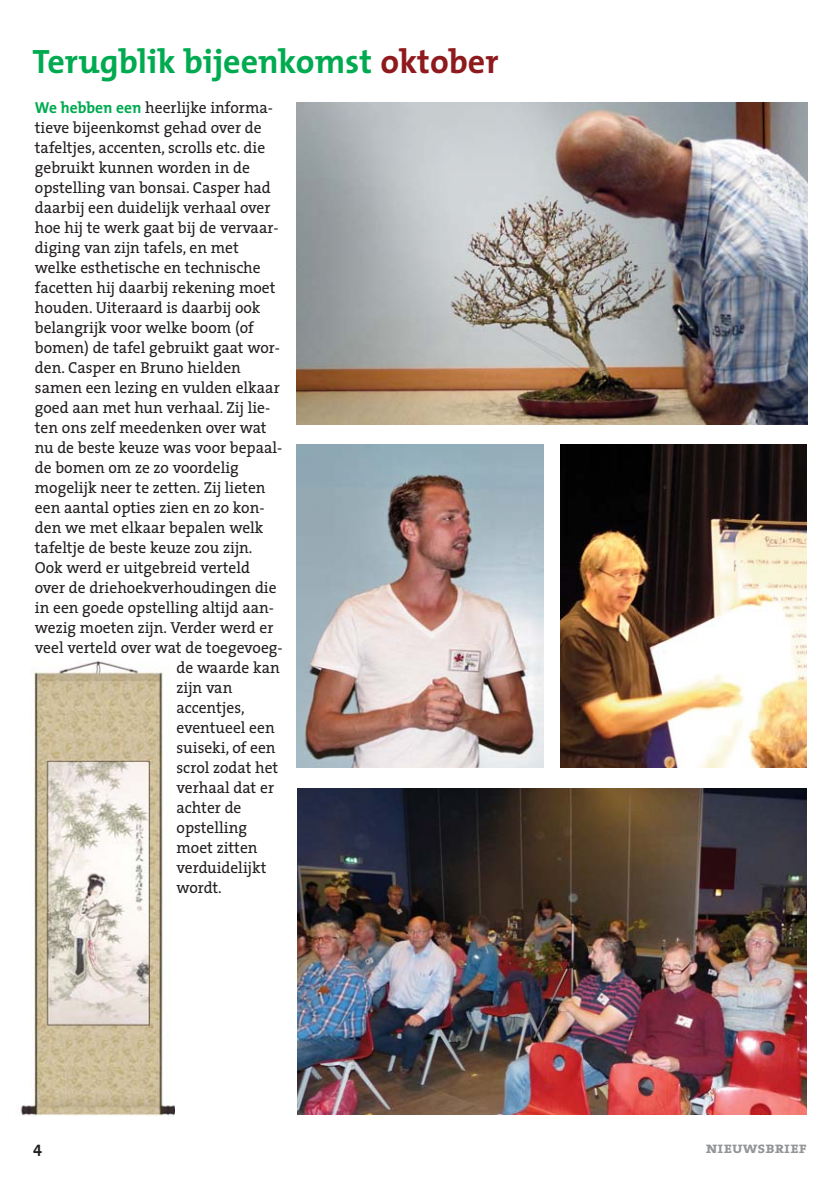
<style>
.page{position:relative;width:840px;height:1190px;background:#fff}
.page>*{position:absolute;margin:0;border:0;box-sizing:border-box;transform-origin:0 0}
.t1{font:700 34px "The Mix";color:#00aa50}
.t2{font:16px "The Serif";color:#231f20}
.t3{font:16px "The Serif Bold Caps";color:#939598}
.t4{font:700 16px "The Mix";color:#231f20}
.s1{color:#8e1a1d}
.s2{font-family:"The Mix";font-weight:700;color:#00aa50}
</style>
<div class="page">
<img style="left:297px;top:102px;width:511px;height:323px">
<img style="left:297px;top:789px;width:510px;height:326px">
<img style="left:560px;top:444px;width:247px;height:323px">
<img style="left:297px;top:444px;width:246px;height:323px">
<img style="left:20px;top:660px;width:155px;height:456px">
<h1 class="t1" style="left:33px;top:49px;width:467px">Terugblik bijeenkomst <span class="s1">oktober</span></h1>
<p class="t2" style="left:35px;top:102px;width:239px"><span class="s2">We hebben een</span> heerlijke informa-</p>
<p class="t2" style="left:35px;top:122px;width:228px">tieve bijeenkomst gehad over de</p>
<p class="t2" style="left:35px;top:142px;width:232px">tafeltjes, accenten, scrolls etc. die</p>
<p class="t2" style="left:35px;top:162px;width:217px">gebruikt kunnen worden in de</p>
<p class="t2" style="left:35px;top:182px;width:237px">opstelling van bonsai. Casper had</p>
<p class="t2" style="left:35px;top:202px;width:237px">daarbij een duidelijk verhaal over</p>
<p class="t2" style="left:35px;top:222px;width:245px">hoe hij te werk gaat bij de vervaar-</p>
<p class="t2" style="left:35px;top:242px;width:205px">diging van zijn tafels, en met</p>
<p class="t2" style="left:35px;top:262px;width:227px">welke esthetische en technische</p>
<p class="t2" style="left:35px;top:282px;width:242px">facetten hij daarbij rekening moet</p>
<p class="t2" style="left:35px;top:302px;width:227px">houden. Uiteraard is daarbij ook</p>
<p class="t2" style="left:35px;top:322px;width:220px">belangrijk voor welke boom (of</p>
<p class="t2" style="left:35px;top:342px;width:247px">bomen) de tafel gebruikt gaat wor-</p>
<p class="t2" style="left:35px;top:362px;width:208px">den. Casper en Bruno hielden</p>
<p class="t2" style="left:35px;top:382px;width:246px">samen een lezing en vulden elkaar</p>
<p class="t2" style="left:35px;top:402px;width:237px">goed aan met hun verhaal. Zij lie-</p>
<p class="t2" style="left:35px;top:422px;width:233px">ten ons zelf meedenken over wat</p>
<p class="t2" style="left:35px;top:442px;width:249px">nu de beste keuze was voor bepaal-</p>
<p class="t2" style="left:35px;top:462px;width:205px">de bomen om ze zo voordelig</p>
<p class="t2" style="left:35px;top:482px;width:232px">mogelijk neer te zetten. Zij lieten</p>
<p class="t2" style="left:35px;top:502px;width:231px">een aantal opties zien en zo kon-</p>
<p class="t2" style="left:35px;top:522px;width:230px">den we met elkaar bepalen welk</p>
<p class="t2" style="left:35px;top:542px;width:219px">tafeltje de beste keuze zou zijn.</p>
<p class="t2" style="left:35px;top:562px;width:217px">Ook werd er uitgebreid verteld</p>
<p class="t2" style="left:35px;top:582px;width:243px">over de driehoekverhoudingen die</p>
<p class="t2" style="left:35px;top:602px;width:241px">in een goede opstelling altijd aan-</p>
<p class="t2" style="left:35px;top:622px;width:240px">wezig moeten zijn. Verder werd er</p>
<p class="t2" style="left:35px;top:642px;width:249px">veel verteld over wat de toegevoeg-</p>
<p class="t2" style="left:177px;top:662px;width:105px">de waarde kan</p>
<p class="t2" style="left:177px;top:682px;width:57px">zijn van</p>
<p class="t2" style="left:177px;top:702px;width:70px">accentjes,</p>
<p class="t2" style="left:177px;top:722px;width:100px">eventueel een</p>
<p class="t2" style="left:177px;top:742px;width:101px">suiseki, of een</p>
<p class="t2" style="left:177px;top:762px;width:103px">scrol zodat het</p>
<p class="t2" style="left:177px;top:782px;width:99px">verhaal dat er</p>
<p class="t2" style="left:177px;top:802px;width:66px">achter de</p>
<p class="t2" style="left:177px;top:822px;width:72px">opstelling</p>
<p class="t2" style="left:177px;top:842px;width:83px">moet zitten</p>
<p class="t2" style="left:177px;top:862px;width:91px">verduidelijkt</p>
<p class="t2" style="left:177px;top:882px;width:47px">wordt.</p>
<p class="t4" style="left:33px;top:1141px;width:10px">4</p>
<p class="t3" style="left:706px;top:1138px;width:103px">nieuwsbrief</p>
</div>
